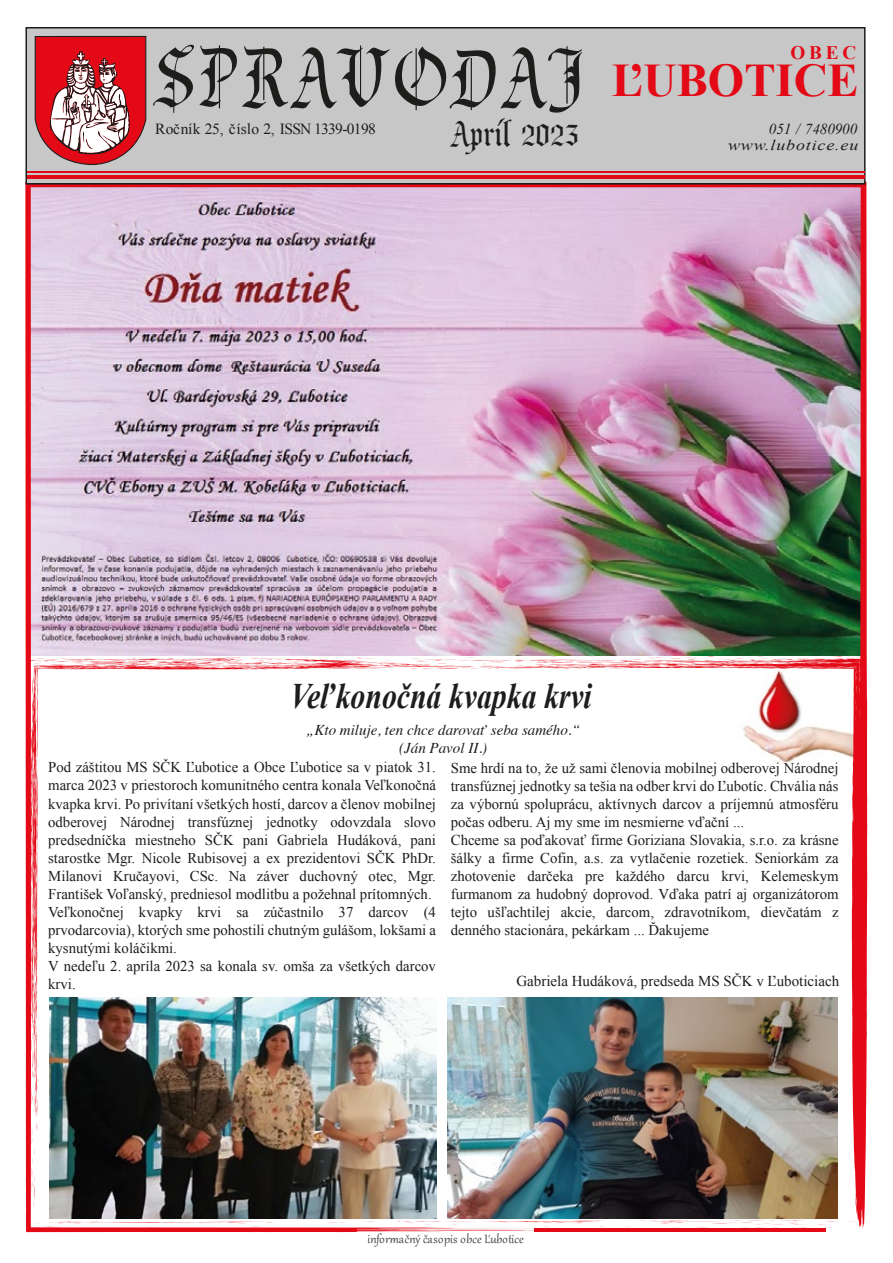
<style>
.page{position:relative;width:893px;height:1263px;background:#fff}
.page>*{position:absolute;margin:0;border:0;box-sizing:border-box;transform-origin:0 0}
.t1{font:74.4px "Prince Valiant";letter-spacing:.035em;color:#1d1d1b}
.t2{font:700 46.8px "Times New Roman";color:#e30916}
.t3{font:italic 700 35.85px "Times New Roman";color:#1d1d1b;scale:.83 1}
.t4{font:31.5px "Prince Valiant";color:#1d1d1b}
.t5{font:700 19.2px "Times New Roman";color:#e30916}
.t6{font:15.45px "Times New Roman";letter-spacing:-.015em;color:#1d1d1b}
.t7{font:italic 15.15px "Times New Roman";letter-spacing:-.005em;color:#1d1d1b}
.t8{font:15px/18px "Times New Roman";color:#1d1d1b}
.t9{font:italic 15px/18px "Times";color:#1c1c1b;text-align:center}
.t10{font:14.85px "Gabriola";letter-spacing:.005em;color:#3d3d3c}
.t11{font:italic 14.85px "Times New Roman";letter-spacing:.045em;color:#1d1d1b;scale:1.21 1}
</style>
<div class="page">
<img style="left:25px;top:182px;width:842px;height:1050px">
<div style="left:26px;top:27px;width:840px;height:157px;background:#c8c7c7;border:2px solid #1d1d1b"></div>
<hr style="left:27px;top:171px;width:837px;height:2px;background:#e30916">
<hr style="left:70px;top:1229px;width:287px;height:3px;background:#e30916">
<hr style="left:534px;top:1229px;width:291px;height:3px;background:#e30916">
<svg style="left:34px;top:35px;width:113px;height:130px;background:#ca5c62"></svg>
<hr style="left:27px;top:176px;width:837px;height:2px;background:#e30916">
<svg style="left:27px;top:656px;width:840px;height:575px"></svg>
<img style="left:50px;top:997px;width:387px;height:221px">
<img style="left:447px;top:997px;width:390px;height:221px">
<h1 class="t1" style="left:154px;top:25px;width:432px">SPRAVODAJ</h1>
<p class="t6" style="left:155px;top:118px;width:222px">Ročník 25, číslo 2, ISSN 1339-0198</p>
<p class="t7" style="left:769px;top:118px;width:90px">051 / 7480900</p>
<p class="t5" style="left:791px;top:40px;width:67px">OBEC</p>
<h2 class="t2" style="left:612px;top:48px;width:248px">ĽUBOTICE</h2>
<h3 class="t4" style="left:450px;top:111px;width:130px">Apríl 2023</h3>
<p class="t11" style="left:728px;top:135px;width:109px">www.lubotice.eu</p>
<h3 class="t3" style="left:290px;top:671px;width:365px">Veľkonočná kvapka krvi</h3>
<p class="t9" style="left:306px;top:720px;width:275px">„Kto miluje, ten chce darovať seba samého.“ (Ján Pavol II.)</p>
<p class="t8" style="left:48px;top:758px;width:389px">Pod záštitou MS SČK Ľubotice a Obce Ľubotice sa v piatok 31. marca 2023 v priestoroch komunitného centra konala Veľkonočná kvapka krvi. Po privítaní všetkých hostí, darcov a členov mobilnej odberovej Národnej transfúznej jednotky odovzdala slovo predsedníčka miestneho SČK pani Gabriela Hudáková, pani starostke Mgr. Nicole Rubisovej a ex prezidentovi SČK PhDr.<br>Milanovi Kručayovi, CSc. Na záver duchovný otec, Mgr.<br>František Voľanský, predniesol modlitbu a požehnal prítomných.<br>Veľkonočnej kvapky krvi sa zúčastnilo 37 darcov (4 prvodarcovia), ktorých sme pohostili chutným gulášom, lokšami a kysnutými koláčikmi.<br>V nedeľu 2. apríla 2023 sa konala sv. omša za všetkých darcov krvi.</p>
<p class="t8" style="left:451px;top:758px;width:389px">Sme hrdí na to, že už sami členovia mobilnej odberovej Národnej transfúznej jednotky sa tešia na odber krvi do Ľubotíc. Chvália nás za výbornú spoluprácu, aktívnych darcov a príjemnú atmosféru počas odberu. Aj my sme im nesmierne vďační ...<br>Chceme sa poďakovať firme Goriziana Slovakia, s.r.o. za krásne šálky a firme Cofin, a.s. za vytlačenie rozetiek. Seniorkám za zhotovenie darčeka pre každého darcu krvi, Kelemeskym furmanom za hudobný doprovod. Vďaka patrí aj organizátorom tejto ušľachtilej akcie, darcom, zdravotníkom, dievčatám z denného stacionára, pekárkam ... Ďakujeme</p>
<p class="t8" style="left:516px;top:972px;width:324px">Gabriela Hudáková, predseda MS SČK v Ľuboticiach</p>
<p class="t10" style="left:367px;top:1229px;width:158px">informačný časopis obce Ľubotice</p>
</div>
